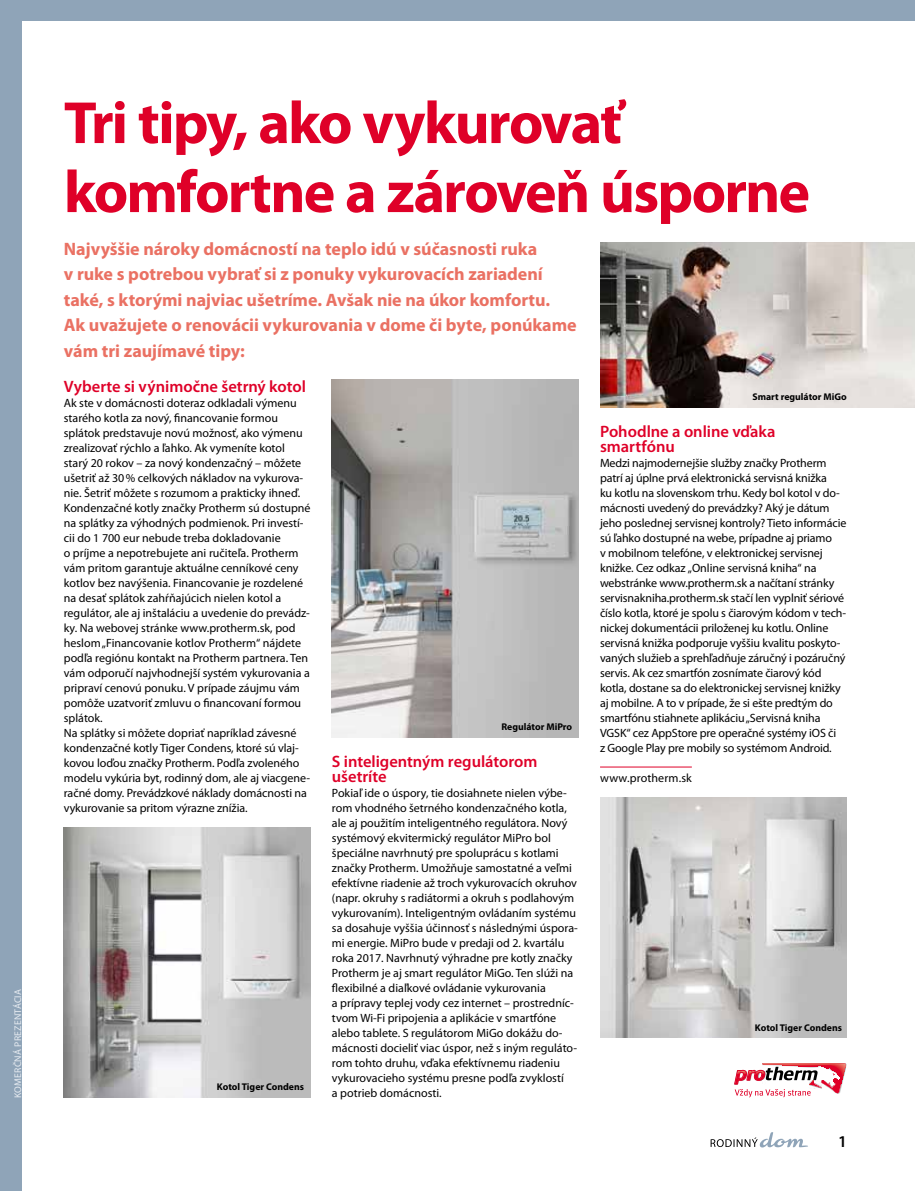
<style>
.page{position:relative;width:915px;height:1191px;background:#fff}
.page>*{position:absolute;margin:0;border:0;box-sizing:border-box;transform-origin:0 0}
.t1{font:700 60px/69px "Myriad Pro";letter-spacing:-.03em;color:#df0028}
.t2{font:700 18px/25.5px "Myriad Pro";letter-spacing:-.005em;color:#ea7163}
.t3{font:600 16.5px/15px "Myriad Pro";color:#df0028}
.t4{font:600 16.5px "Myriad Pro";color:#000}
.t5{font:12px/15px "Myriad Pro";color:#000}
.t6{font:700 9.75px "Myriad Pro";color:#000}
.t7{font:9.75px "Myriad Pro";letter-spacing:.02em;color:#e6ebf1}
</style>
<div class="page">
<div style="left:0;top:0;width:914px;height:21px;background:#8fa4b8"></div>
<div style="left:0;top:0;width:21px;height:1191px;background:#8fa4b8"></div>
<svg style="left:710px;top:1132px;width:97px;height:15px"></svg>
<hr style="left:600px;top:766px;width:91px;height:1px;background:#df0028">
<img style="left:64px;top:827px;width:246px;height:270px">
<svg style="left:734px;top:1063px;width:111px;height:34px"></svg>
<img style="left:332px;top:379px;width:246px;height:358px">
<img style="left:600px;top:242px;width:314px;height:165px">
<img style="left:600px;top:797px;width:246px;height:240px">
<p class="t7" style="left:12px;top:1098px;width:111px;rotate:-90deg">komerčná prezentácia</p>
<h1 class="t1" style="left:64px;top:86px;width:747px">Tri tipy, ako vykurovať komfortne a zároveň úsporne</h1>
<p class="t2" style="left:64px;top:235px;width:514px">Najvyššie nároky domácností na teplo idú v súčasnosti ruka<br>v ruke s potrebou vybrať si z ponuky vykurovacích zariadení také, s ktorými najviac ušetríme. Avšak nie na úkor komfortu.<br>Ak uvažujete o renovácii vykurovania v dome či byte, ponúkame vám tri zaujímavé tipy:</p>
<h3 class="t3" style="left:64px;top:379px;width:243px">Vyberte si výnimočne šetrný kotol</h3>
<p class="t5" style="left:64px;top:395px;width:248px">Ak ste v domácnosti doteraz odkladali výmenu starého kotla za nový, financovanie formou splátok predstavuje novú možnosť, ako výmenu zrealizovať rýchlo a ľahko. Ak vymeníte kotol starý 20 rokov – za nový kondenzačný – môžete ušetriť až 30% celkových nákladov na vykurova&shy;nie. Šetriť môžete s rozumom a prakticky ihneď.<br>Kondenzačné kotly značky Protherm sú dostupné na splátky za výhodných podmienok. Pri investí&shy;cii do 1 700 eur nebude treba dokladovanie<br>o príjme a nepotrebujete ani ručiteľa. Protherm vám pritom garantuje aktuálne cenníkové ceny kotlov bez navýšenia. Financovanie je rozdelené na desať splátok zahŕňajúcich nielen kotol a regulátor, ale aj inštaláciu a uvedenie do prevádz&shy;ky. Na webovej stránke www.protherm.sk, pod heslom „Financovanie kotlov Protherm“ nájdete podľa regiónu kontakt na Protherm partnera. Ten vám odporučí najvhodnejší systém vykurovania a pripraví cenovú ponuku. V prípade záujmu vám pomôže uzatvoriť zmluvu o financovaní formou splátok.<br>Na splátky si môžete dopriať napríklad závesné kondenzačné kotly Tiger Condens, ktoré sú vlaj&shy;kovou loďou značky Protherm. Podľa zvoleného modelu vykúria byt, rodinný dom, ale aj viacgene&shy;račné domy. Prevádzkové náklady domácnosti na vykurovanie sa pritom výrazne znížia.</p>
<p class="t6" style="left:752px;top:390px;width:96px">Smart regulátor MiGo</p>
<h3 class="t3" style="left:600px;top:424px;width:177px">Pohodlne a online vďaka smartfónu</h3>
<p class="t5" style="left:600px;top:455px;width:248px">Medzi najmodernejšie služby značky Protherm patrí aj úplne prvá elektronická servisná knižka<br>ku kotlu na slovenskom trhu. Kedy bol kotol v do&shy;mácnosti uvedený do prevádzky? Aký je dátum jeho poslednej servisnej kontroly? Tieto informácie sú ľahko dostupné na webe, prípadne aj priamo<br>v mobilnom telefóne, v elektronickej servisnej knižke. Cez odkaz „Online servisná kniha“ na webstránke www.protherm.sk a načítaní stránky servisnakniha.protherm.sk stačí len vyplniť sériové číslo kotla, ktoré je spolu s čiarovým kódom v tech&shy;nickej dokumentácii priloženej ku kotlu. Online servisná knižka podporuje vyššiu kvalitu poskyto&shy;vaných služieb a sprehľadňuje záručný i pozáručný servis. Ak cez smartfón zosnímate čiarový kód kotla, dostane sa do elektronickej servisnej knižky aj mobilne. A to v prípade, že si ešte predtým do smartfónu stiahnete aplikáciu „Servisná kniha VGSK“ cez AppStore pre operačné systémy iOS či<br>z Google Play pre mobily so systémom Android.</p>
<p class="t5" style="left:600px;top:770px;width:93px">www.protherm.sk</p>
<p class="t6" style="left:501px;top:720px;width:72px">Regulátor MiPro</p>
<h3 class="t3" style="left:332px;top:754px;width:207px">S inteligentným regulátorom ušetríte</h3>
<p class="t5" style="left:332px;top:785px;width:247px">Pokiaľ ide o úspory, tie dosiahnete nielen výbe&shy;rom vhodného šetrného kondenzačného kotla, ale aj použitím inteligentného regulátora. Nový systémový ekvitermický regulátor MiPro bol špeciálne navrhnutý pre spoluprácu s kotlami značky Protherm. Umožňuje samostatné a veľmi efektívne riadenie až troch vykurovacích okruhov (napr. okruhy s radiátormi a okruh s podlahovým vykurovaním). I nteligentným ovládaním systému sa dosahuje vyššia účinnosť s následnými úspora&shy;mi energie. MiPro bude v predaji od 2. kvartálu roka 2017. Navrhnutý výhradne pre kotly značky Protherm je aj smart regulátor MiGo. Ten slúži na flexibilné a diaľkové ovládanie vykurovania<br>a prípravy teplej vody cez internet – prostredníc&shy;tvom Wi-Fi pripojenia a aplikácie v smartfóne alebo tablete. S regulátorom MiGo dokážu do&shy;mácnosti docieliť viac úspor, než s iným reguláto&shy;rom tohto druhu, vďaka efektívnemu riadeniu vykurovacieho systému presne podľa zvyklostí<br>a potrieb domácnosti.</p>
<p class="t6" style="left:754px;top:1021px;width:89px">Kotol Tiger Condens</p>
<p class="t6" style="left:217px;top:1080px;width:89px">Kotol Tiger Condens</p>
<h3 class="t4" style="left:837px;top:1130px;width:10px">1</h3>
</div>
